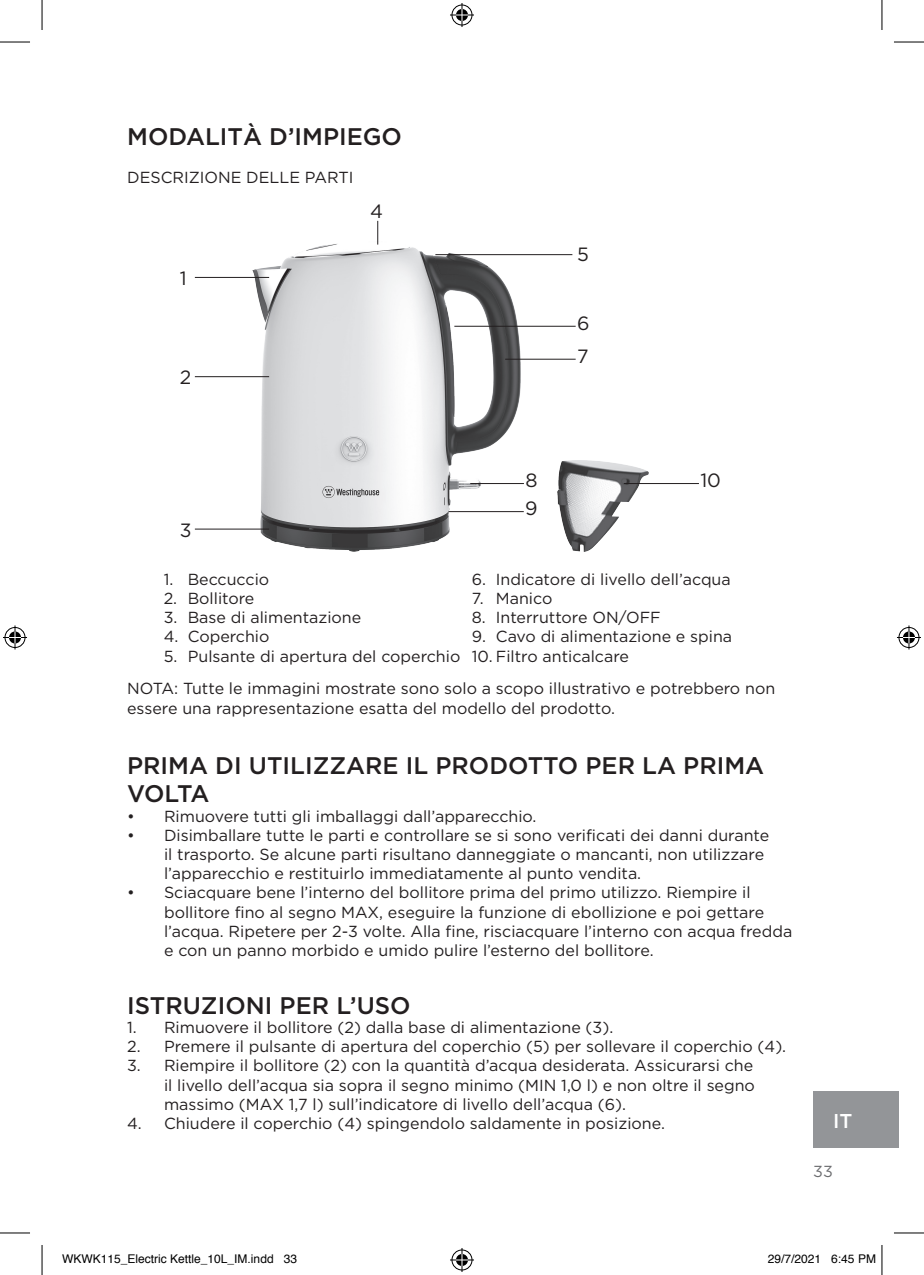
<style>
.page{position:relative;width:924px;height:1275px;background:#fff}
.page>*{position:absolute;margin:0;border:0;box-sizing:border-box;transform-origin:0 0}
.t1{font:500 24px/28.8px "Gotham";color:#231f20}
.t2{font:500 20px "Gotham";color:#fff}
.t3{font:19.2px/33px "Gotham";color:#231f20}
.t4{font:16px/19.2px "Gotham";color:#231f20}
.t5{font:16px "Gotham";color:#6c6d70}
.t6{font:12px "Helvetica";color:#000}
</style>
<div class="page">
<div style="left:812px;top:1091px;width:86px;height:57px;background:#939598"></div>
<img style="left:557px;top:460px;width:90px;height:92px">
<img style="left:253px;top:241px;width:267px;height:311px">
<hr style="left:195px;top:277px;width:74px;height:1px;background:#231f20">
<hr style="left:195px;top:376px;width:74px;height:1px;background:#231f20">
<hr style="left:195px;top:528px;width:74px;height:1px;background:#231f20">
<svg style="left:377px;top:221px;width:1px;height:24px"></svg>
<hr style="left:435px;top:254px;width:137px;height:1px;background:#231f20">
<hr style="left:454px;top:326px;width:121px;height:1px;background:#231f20">
<hr style="left:505px;top:359px;width:70px;height:1px;background:#231f20">
<hr style="left:470px;top:483px;width:53px;height:1px;background:#231f20">
<hr style="left:448px;top:511px;width:75px;height:1px;background:#231f20">
<hr style="left:623px;top:483px;width:75px;height:1px;background:#231f20">
<hr style="left:0;top:42px;width:30px;height:1px;background:#000">
<hr style="left:893px;top:42px;width:30px;height:1px;background:#000">
<hr style="left:0;top:1232px;width:30px;height:1px;background:#000">
<hr style="left:893px;top:1232px;width:30px;height:1px;background:#000">
<hr style="left:42px;top:0;width:1px;height:30px;background:#000">
<hr style="left:42px;top:1245px;width:1px;height:30px;background:#000">
<hr style="left:881px;top:0;width:1px;height:30px;background:#000">
<hr style="left:881px;top:1245px;width:1px;height:30px;background:#000">
<svg style="left:450px;top:3px;width:24px;height:24px"></svg>
<svg style="left:450px;top:1248px;width:24px;height:24px"></svg>
<svg style="left:3px;top:625px;width:24px;height:24px"></svg>
<svg style="left:897px;top:625px;width:23px;height:24px"></svg>
<h1 class="t1" style="left:127px;top:121px;width:276px">MODALITÀ D’IMPIEGO</h1>
<p class="t4" style="left:127px;top:167px;width:228px">DESCRIZIONE DELLE PARTI</p>
<p class="t3" style="left:180px;top:261px;width:8px">1</p>
<p class="t3" style="left:180px;top:361px;width:13px">2</p>
<p class="t3" style="left:370px;top:194px;width:14px">4</p>
<p class="t3" style="left:577px;top:237px;width:13px">5</p>
<p class="t3" style="left:577px;top:306px;width:14px">6<br>7</p>
<p class="t3" style="left:180px;top:513px;width:13px">3</p>
<p class="t3" style="left:525px;top:466px;width:14px;line-height:28px">8<br>9</p>
<p class="t3" style="left:700px;top:464px;width:22px">10</p>
<p class="t4" style="left:164px;top:569px;width:107px">1. Beccuccio</p>
<p class="t4" style="left:164px;top:588px;width:92px">2. Bollitore</p>
<p class="t4" style="left:164px;top:608px;width:199px">3. Base di alimentazione</p>
<p class="t4" style="left:164px;top:627px;width:107px">4. Coperchio</p>
<p class="t4" style="left:164px;top:646px;width:298px">5. Pulsante di apertura del coperchio</p>
<p class="t4" style="left:471px;top:569px;width:260px">6. Indicatore di livello dell’acqua</p>
<p class="t4" style="left:471px;top:588px;width:82px">7. Manico</p>
<p class="t4" style="left:471px;top:608px;width:190px">8. Interruttore ON/OFF</p>
<p class="t4" style="left:471px;top:627px;width:262px">9. Cavo di alimentazione e spina</p>
<p class="t4" style="left:471px;top:646px;width:159px">10. Filtro anticalcare</p>
<p class="t4" style="left:127px;top:679px;width:649px">NOTA: Tutte le immagini mostrate sono solo a scopo illustrativo e potrebbero non essere una rappresentazione esatta del modello del prodotto.</p>
<h1 class="t1" style="left:127px;top:750px;width:638px">PRIMA DI UTILIZZARE IL PRODOTTO PER LA PRIMA<br>VOLTA</h1>
<p class="t4" style="left:127px;top:806px;width:410px">• Rimuovere tutti gli imballaggi dall’apparecchio.</p>
<p class="t4" style="left:164px;top:825px;width:606px;text-indent:-37px">• Disimballare tutte le parti e controllare se si sono verificati dei danni durante il trasporto. Se alcune parti risultano danneggiate o mancanti, non utilizzare l’apparecchio e restituirlo immediatamente al punto vendita.</p>
<p class="t4" style="left:164px;top:883px;width:629px;text-indent:-37px">• Sciacquare bene l’interno del bollitore prima del primo utilizzo. Riempire il bollitore fino al segno MAX, eseguire la funzione di ebollizione e poi gettare l’acqua. Ripetere per 2-3 volte. Alla fine, risciacquare l’interno con acqua fredda e con un panno morbido e umido pulire l’esterno del bollitore.</p>
<h1 class="t1" style="left:127px;top:990px;width:285px">ISTRUZIONI PER L’USO</h1>
<p class="t4" style="left:127px;top:1017px;width:487px">1. Rimuovere il bollitore (2) dalla base di alimentazione (3).</p>
<p class="t4" style="left:127px;top:1036px;width:660px">2. Premere il pulsante di apertura del coperchio (5) per sollevare il coperchio (4).</p>
<p class="t4" style="left:164px;top:1055px;width:592px;text-align:justify;text-indent:-37px">3. Riempire il bollitore (2) con la quantità d’acqua desiderata. Assicurarsi che il livello dell’acqua sia sopra il segno minimo (MIN 1,0 l) e non oltre il segno massimo (MAX 1,7 l) sull’indicatore di livello dell’acqua (6).</p>
<p class="t4" style="left:127px;top:1113px;width:539px">4. Chiudere il coperchio (4) spingendolo saldamente in posizione.</p>
<p class="t2" style="left:832px;top:1110px;width:21px">IT</p>
<p class="t5" style="left:812px;top:1162px;width:21px">33</p>
<p class="t6" style="left:62px;top:1249px;width:236px">WKWK115_Electric Kettle_10L_IM.indd 33</p>
<p class="t6" style="left:767px;top:1249px;width:110px">29/7/2021 6:45 PM</p>
</div>
